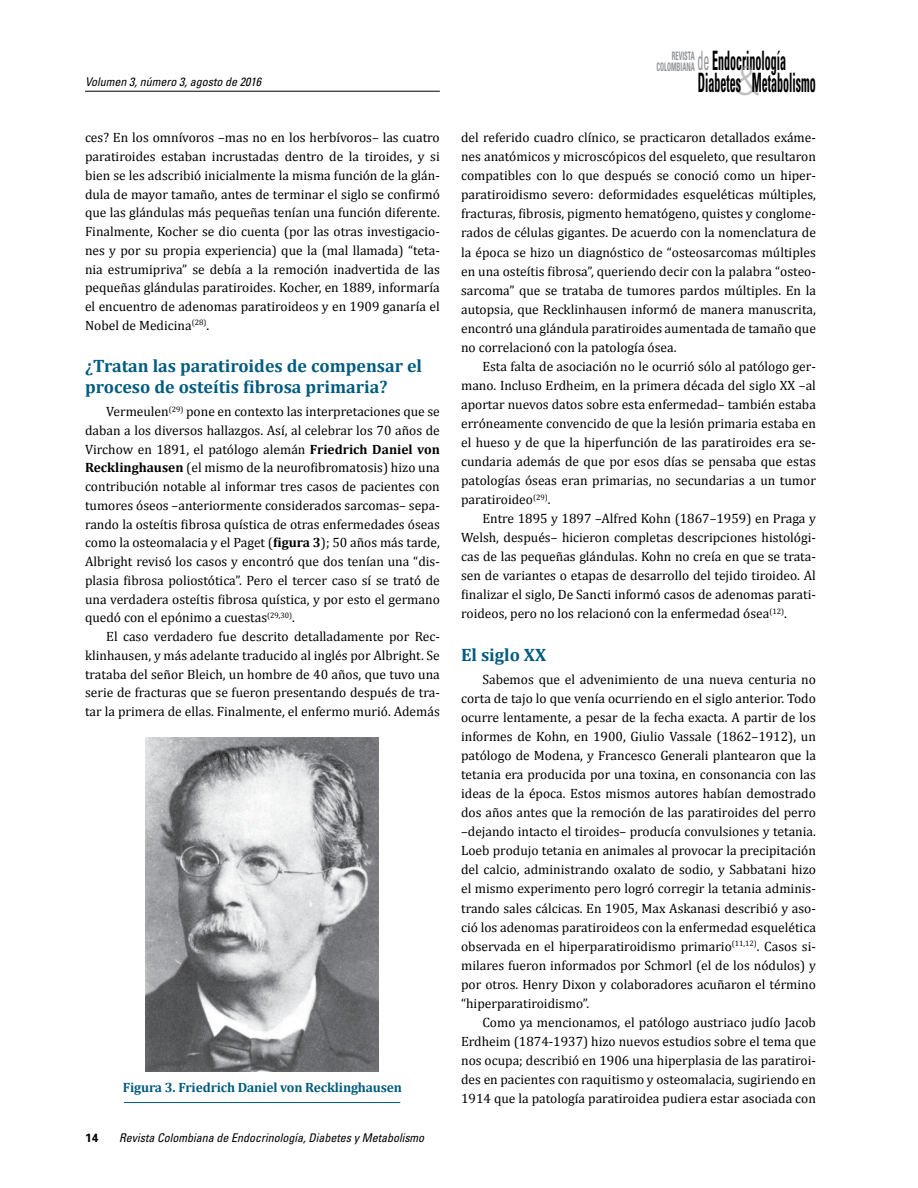
<style>
.page{position:relative;width:918px;height:1188px;background:#fff}
.page>*{position:absolute;margin:0;border:0;box-sizing:border-box;transform-origin:0 0}
.t1{font:700 condensed 26.7px/21.5px "Univers";color:#000;scale:.45 1}
.t2{font:700 18px/21px "Cambria";color:#005b7f}
.t3{font:13.5px/19px "Cambria";color:#000;text-align:justify}
.t4{font:700 13.5px "Cambria";letter-spacing:-.01em;color:#005b7f}
.t5{font:italic condensed 12px "Univers";color:#000}
.t6{font:700 12px "Univers";color:#000}
.t7{font:700 condensed 11.7px/10.5px "Univers";color:#939598;text-align:right;scale:.56 1}
.s1{font-weight:700}
.s2{font-weight:400;color:#939598}
.s3{font-family:"Akzidenz Grotesk BE";font-weight:300;font-stretch:normal;font-size:40.65px;color:#939598}
</style>
<div class="page">
<hr style="left:85px;top:91px;width:355px;height:1px;background:#000">
<img style="left:146px;top:738px;width:233px;height:333px">
<hr style="left:124px;top:1102px;width:276px;height:1px;background:#005b7f">
<p class="t5" style="left:85px;top:74px;width:178px">Volumen 3, número 3, agosto de 2016</p>
<p class="t3" style="left:85px;top:128px;width:356px">ces? En los omnívoros –mas no en los herbívoros– las cuatro paratiroides estaban incrustadas dentro de la tiroides, y si bien se les adscribió inicialmente la misma función de la glán&shy;dula de mayor tamaño, antes de terminar el siglo se confirmó que las glándulas más pequeñas tenían una función diferente.<br>Finalmente, Kocher se dio cuenta (por las otras investigacio&shy;nes y por su propia experiencia) que la (mal llamada) “teta&shy;nia estrumipriva” se debía a la remoción inadvertida de las pequeñas glándulas paratiroides. Kocher, en 1889, informaría el encuentro de adenomas paratiroideos y en 1909 ganaría el Nobel de Medicina<sup>(28)</sup>.</p>
<h2 class="t2" style="left:85px;top:355px;width:339px">¿Tratan las paratiroides de compensar el proceso de osteítis fibrosa primaria?</h2>
<p class="t3" style="left:85px;top:402px;width:356px;text-indent:21px">Vermeulen<sup>(29)</sup> pone en contexto las interpretaciones que se daban a los diversos hallazgos. Así, al celebrar los 70 años de Virchow en 1891, el patólogo alemán <span class="s1">Friedrich Daniel von Recklinghausen</span> (el mismo de la neurofibromatosis) hizo una contribución notable al informar tres casos de pacientes con tumores óseos –anteriormente considerados sarcomas– sepa&shy;rando la osteítis fibrosa quística de otras enfermedades óseas como la osteomalacia y el Paget (<span class="s1">figura 3</span>); 50 años más tarde, Albright revisó los casos y encontró que dos tenían una “dis&shy;plasia fibrosa poliostótica”. Pero el tercer caso sí se trató de una verdadera osteítis fibrosa quística, y por esto el germano quedó con el epónimo a cuestas<sup>(29,30)</sup>.</p>
<p class="t3" style="left:85px;top:627px;width:356px;text-indent:21px">El caso verdadero fue descrito detalladamente por Rec&shy;klinhausen, y más adelante traducido al inglés por Albright. Se trataba del señor Bleich, un hombre de 40 años, que tuvo una serie de fracturas que se fueron presentando después de tra&shy;tar la primera de ellas. Finalmente, el enfermo murió. Además</p>
<p class="t4" style="left:123px;top:1077px;width:281px">Figura 3. Friedrich Daniel von Recklinghausen</p>
<p class="t6" style="left:85px;top:1130px;width:15px">14</p>
<p class="t5" style="left:119px;top:1130px;width:307px">Revista Colombiana de Endocrinología, Diabetes y Metabolismo</p>
<p class="t7" style="left:657px;top:51px;width:70px">Revista colombiana</p>
<h1 class="t1" style="left:697px;top:50px;width:265px"><span class="s2">de</span> Endocrinología<br>Diabetes<span class="s3">&amp;</span>Metabolismo</h1>
<p class="t3" style="left:461px;top:128px;width:356px">del referido cuadro clínico, se practicaron detallados exáme&shy;nes anatómicos y microscópicos del esqueleto, que resultaron compatibles con lo que después se conoció como un hiper&shy;paratiroidismo severo: deformidades esqueléticas múltiples, fracturas, fibrosis, pigmento hematógeno, quistes y conglome&shy;rados de células gigantes. De acuerdo con la nomenclatura de la época se hizo un diagnóstico de “osteosarcomas múltiples en una osteítis fibrosa”, queriendo decir con la palabra “osteo&shy;sarcoma” que se trataba de tumores pardos múltiples. En la autopsia, que Recklinhausen informó de manera manuscrita, encontró una glándula paratiroides aumentada de tamaño que no correlacionó con la patología ósea.</p>
<p class="t3" style="left:461px;top:357px;width:356px;text-indent:21px">Esta falta de asociación no le ocurrió sólo al patólogo ger&shy;mano. Incluso Erdheim, en la primera década del siglo XX –al aportar nuevos datos sobre esta enfermedad– también estaba erróneamente convencido de que la lesión primaria estaba en el hueso y de que la hiperfunción de las paratiroides era se&shy;cundaria además de que por esos días se pensaba que estas patologías óseas eran primarias, no secundarias a un tumor paratiroideo<sup>(29)</sup>.</p>
<p class="t3" style="left:461px;top:509px;width:356px;text-indent:21px">Entre 1895 y 1897 –Alfred Kohn (1867–1959) en Praga y Welsh, después– hicieron completas descripciones histológi&shy;cas de las pequeñas glándulas. Kohn no creía en que se trata&shy;sen de variantes o etapas de desarrollo del tejido tiroideo. Al finalizar el siglo, De Sancti informó casos de adenomas parati&shy;roideos, pero no los relacionó con la enfermedad ósea<sup>(12)</sup>.</p>
<h2 class="t2" style="left:461px;top:644px;width:87px">El siglo XX</h2>
<p class="t3" style="left:461px;top:670px;width:356px;text-indent:21px">Sabemos que el advenimiento de una nueva centuria no corta de tajo lo que venía ocurriendo en el siglo anterior. Todo ocurre lentamente, a pesar de la fecha exacta. A partir de los informes de Kohn, en 1900, Giulio Vassale (1862–1912), un patólogo de Modena, y Francesco Generali plantearon que la tetania era producida por una toxina, en consonancia con las ideas de la época. Estos mismos autores habían demostrado dos años antes que la remoción de las paratiroides del perro –dejando intacto el tiroides– producía convulsiones y tetania.<br>Loeb produjo tetania en animales al provocar la precipitación del calcio, administrando oxalato de sodio, y Sabbatani hizo el mismo experimento pero logró corregir la tetania adminis&shy;trando sales cálcicas. En 1905, Max Askanasi describió y aso&shy;ció los adenomas paratiroideos con la enfermedad esquelética observada en el hiperparatiroidismo primario<sup>(11,12)</sup>. Casos si&shy;milares fueron informados por Schmorl (el de los nódulos) y por otros. Henry Dixon y colaboradores acuñaron el término “hiperparatiroidismo”.</p>
<p class="t3" style="left:461px;top:1013px;width:356px;text-indent:21px">Como ya mencionamos, el patólogo austriaco judío Jacob Erdheim (1874-1937) hizo nuevos estudios sobre el tema que nos ocupa; describió en 1906 una hiperplasia de las paratiroi&shy;des en pacientes con raquitismo y osteomalacia, sugiriendo en 1914 que la patología paratiroidea pudiera estar asociada con</p>
</div>
